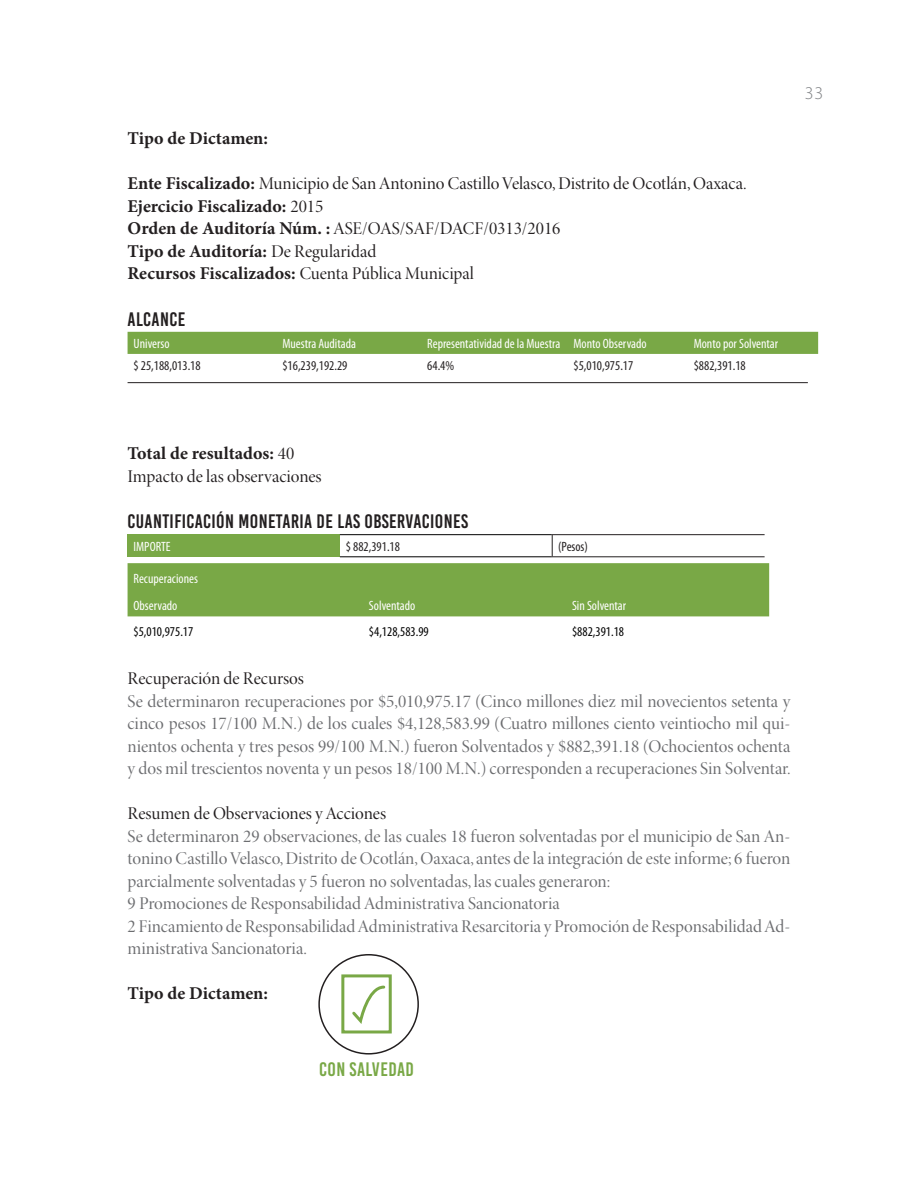
<style>
.page{position:relative;width:918px;height:1188px;background:#fff}
.page>*{position:absolute;margin:0;border:0;box-sizing:border-box;transform-origin:0 0}
.t1{font:19.5px "Bebas Kai";letter-spacing:.02em;color:#231f20}
.t2{font:19.5px "Bebas Kai";letter-spacing:.02em;color:#79a846}
.t3{font:18px/22.5px "Minion Pro Disp";color:#6c6d70;text-align:justify}
.t4{font:18px "Minion Pro Disp";color:#231f20}
.t5{font:700 18px "Minion Pro";color:#231f20}
.t6{font:300 18px "Myriad Pro";color:#808285}
.t7{font:condensed 13.5px/26.5px "Myriad Pro";color:#fff}
.t8{font:condensed 13.5px "Myriad Pro";color:#231f20}
.t9{font:condensed 13.5px "Myriad Pro";color:#000001}
.s1{font-family:"Minion Pro";font-weight:700}
.s2{font-family:"Minion Pro Disp";font-weight:400}
</style>
<div class="page">
<div style="left:128px;top:332px;width:690px;height:22px;background:#79a846"></div>
<div style="left:128px;top:535px;width:212px;height:22px;background:#79a846"></div>
<hr style="left:340px;top:534px;width:212px;height:1px;background:#000001">
<hr style="left:340px;top:556px;width:212px;height:1px;background:#000001">
<svg style="left:552px;top:535px;width:1px;height:21px"></svg>
<hr style="left:552px;top:534px;width:213px;height:1px;background:#231f20">
<hr style="left:552px;top:556px;width:213px;height:1px;background:#231f20">
<div style="left:128px;top:563px;width:641px;height:53px;background:#79a846"></div>
<div style="left:341px;top:974px;width:51px;height:59px;border:3px solid #79a846"></div>
<div style="left:318px;top:954px;width:101px;height:101px;border:2px solid #231f20;border-radius:50%"></div>
<svg style="left:352px;top:985px;width:34px;height:39px"></svg>
<hr style="left:128px;top:382px;width:680px;height:1px;background:#231f20">
<p class="t5" style="left:128px;top:126px;width:142px">Tipo de Dictamen:</p>
<p class="t4" style="left:128px;top:172px;width:621px"><span class="s1">Ente Fiscalizado:</span> Municipio de San Antonino Castillo Velasco, Distrito de Ocotlán, Oaxaca.</p>
<p class="t5" style="left:128px;top:193px;width:197px">Ejercicio Fiscalizado: <span class="s2">2015</span></p>
<p class="t4" style="left:128px;top:217px;width:434px"><span class="s1">Orden de Auditoría Núm. :</span> ASE/OAS/SAF/DACF/0313/2016</p>
<p class="t5" style="left:128px;top:238px;width:250px">Tipo de Auditoría: <span class="s2">De Regularidad</span></p>
<p class="t4" style="left:128px;top:262px;width:348px"><span class="s1">Recursos Fiscalizados:</span> Cuenta Pública Municipal</p>
<p class="t1" style="left:128px;top:309px;width:59px">ALCANCE</p>
<p class="t7" style="left:134px;top:330px;width:37px">Universo</p>
<p class="t7" style="left:282px;top:330px;width:75px">Muestra Auditada</p>
<p class="t7" style="left:427px;top:330px;width:221px">Representatividad de la Muestra Monto Observado</p>
<p class="t7" style="left:694px;top:330px;width:86px">Monto por Solventar</p>
<p class="t8" style="left:134px;top:358px;width:69px">$ 25,188,013.18</p>
<p class="t8" style="left:282px;top:358px;width:67px">$16,239,192.29</p>
<p class="t8" style="left:427px;top:358px;width:28px">64.4%</p>
<p class="t8" style="left:574px;top:358px;width:61px">$5,010,975.17</p>
<p class="t8" style="left:694px;top:358px;width:54px">$882,391.18</p>
<p class="t6" style="left:805px;top:83px;width:20px">33</p>
<p class="t5" style="left:128px;top:441px;width:168px">Total de resultados: <span class="s2">40</span></p>
<p class="t4" style="left:128px;top:465px;width:196px">Impacto de las observaciones</p>
<p class="t1" style="left:128px;top:511px;width:342px">CUANTIFICACIÓN MONETARIA DE LAS OBSERVACIONES</p>
<p class="t7" style="left:134px;top:533px;width:39px">IMPORTE</p>
<p class="t8" style="left:346px;top:539px;width:56px">$ 882,391.18</p>
<p class="t8" style="left:558px;top:539px;width:31px">(Pesos)</p>
<p class="t7" style="left:134px;top:566px;width:66px">Recuperaciones<br>Observado</p>
<p class="t7" style="left:369px;top:592px;width:48px">Solventado</p>
<p class="t7" style="left:572px;top:592px;width:56px">Sin Solventar</p>
<p class="t9" style="left:134px;top:624px;width:61px">$5,010,975.17</p>
<p class="t9" style="left:369px;top:624px;width:61px">$4,128,583.99</p>
<p class="t9" style="left:572px;top:624px;width:54px">$882,391.18</p>
<p class="t4" style="left:128px;top:667px;width:178px">Recuperación de Recursos</p>
<p class="t3" style="left:128px;top:690px;width:665px">Se determinaron recuperaciones por $5,010,975.17 (Cinco millones diez mil novecientos setenta y cinco pesos 17/100 M.N.) de los cuales $4,128,583.99 (Cuatro millones ciento veintiocho mil qui&shy;nientos ochenta y tres pesos 99/100 M.N.) fueron Solventados y $882,391.18 (Ochocientos ochenta y dos mil trescientos noventa y un pesos 18/100 M.N.) corresponden a recuperaciones Sin Solventar.</p>
<p class="t4" style="left:128px;top:802px;width:260px">Resumen de Observaciones y Acciones</p>
<p class="t3" style="left:128px;top:825px;width:664px;text-align:left">Se determinaron 29 observaciones, de las cuales 18 fueron solventadas por el municipio de San An&shy;tonino Castillo Velasco, Distrito de Ocotlán, Oaxaca, antes de la integración de este informe; 6 fueron parcialmente solventadas y 5 fueron no solventadas, las cuales generaron:<br>9 Promociones de Responsabilidad Administrativa Sancionatoria<br>2 Fincamiento de Responsabilidad Administrativa Resarcitoria y Promoción de Responsabilidad Ad&shy;ministrativa Sancionatoria.</p>
<p class="t5" style="left:128px;top:981px;width:142px">Tipo de Dictamen:</p>
<p class="t2" style="left:319px;top:1059px;width:96px">CON SALVEDAD</p>
</div>
